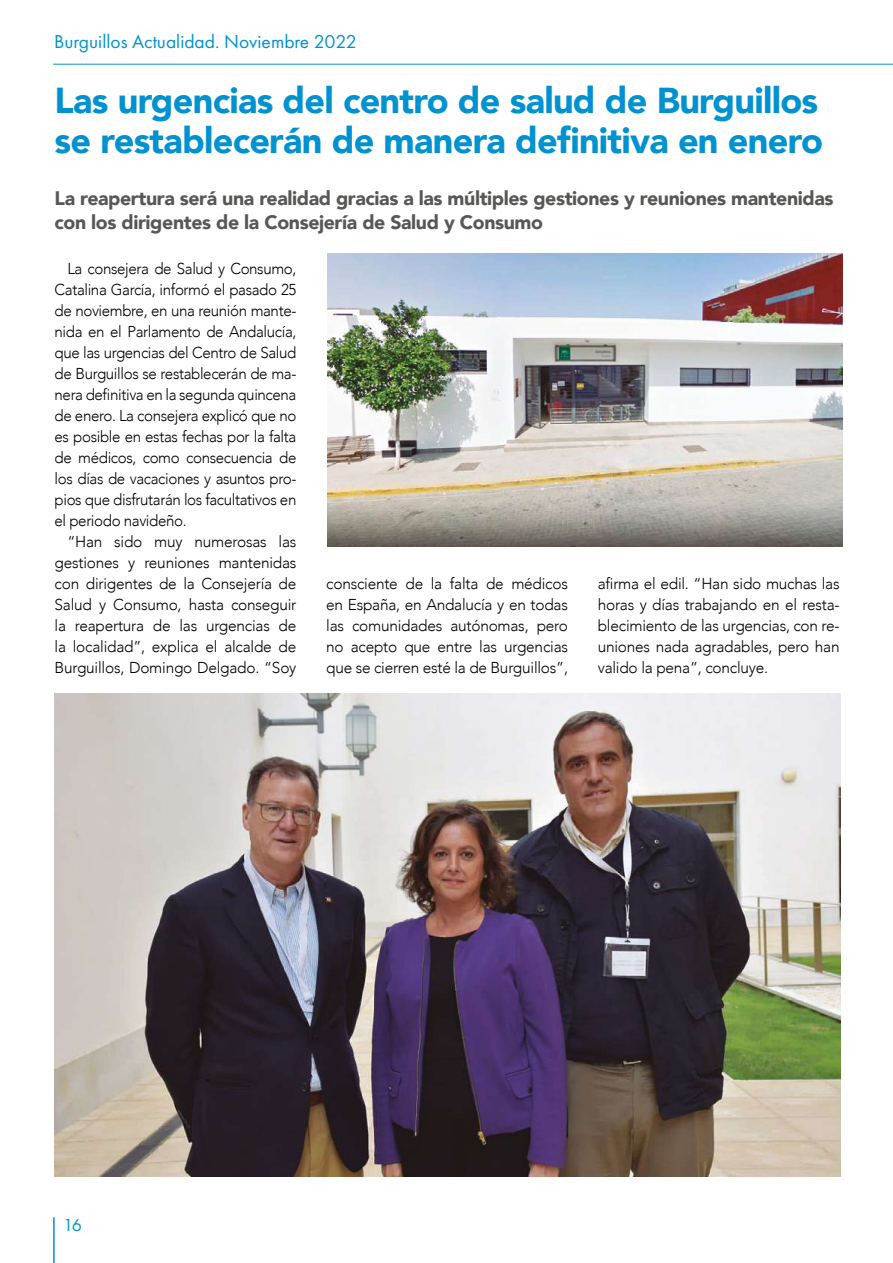
<style>
.page{position:relative;width:893px;height:1263px;background:#fff}
.page>*{position:absolute;margin:0;border:0;box-sizing:border-box;transform-origin:0 0}
.t1{font:900 36px/40.5px "Avenir";letter-spacing:-.02em;color:#0092d0}
.t2{font:900 19.5px/24px "Avenir";letter-spacing:-.02em;color:#575756}
.t3{font:19.5px "Futura PT";color:#0092d0}
.t4{font:18px "Futura PT";color:#0092d0}
.t5{font:300 15.75px/21px "Avenir";letter-spacing:-.015em;color:#000;text-align:justify}
.t6{font:300 15.75px/21px "Avenir";letter-spacing:-.015em;color:#000;text-align:justify;scale:.96 1}
</style>
<div class="page">
<hr style="left:53px;top:1217px;width:2px;height:46px;background:#0092d0">
<hr style="left:53px;top:64px;width:840px;height:1px;background:#0092d0">
<img style="left:327px;top:253px;width:515px;height:294px">
<img style="left:55px;top:694px;width:785px;height:483px">
<p class="t3" style="left:54px;top:29px;width:304px">Burguillos Actualidad. Noviembre 2022</p>
<h1 class="t1" style="left:55px;top:79px;width:770px">Las urgencias del centro de salud de Burguillos se restablecerán de manera definitiva en enero</h1>
<p class="t2" style="left:55px;top:186px;width:780px">La reapertura será una realidad gracias a las múltiples gestiones y reuniones mantenidas con los dirigentes de la Consejería de Salud y Consumo</p>
<p class="t6" style="left:55px;top:258px;width:253px;text-indent:13px">La consejera de Salud y Consumo, Catalina García, informó el pasado 25 de noviembre, en una reunión mante&shy;nida en el Parlamento de Andalucía, que las urgencias del Centro de Salud de Burguillos se restablecerán de ma&shy;nera definitiva en la segunda quincena de enero. La consejera explicó que no es posible en estas fechas por la falta de médicos, como consecuencia de los días de vacaciones y asuntos pro&shy;pios que disfrutarán los facultativos en el periodo navideño.</p>
<p class="t5" style="left:55px;top:531px;width:243px;text-indent:13px">“Han sido muy numerosas las gestiones y reuniones mantenidas con dirigentes de la Consejería de Salud y Consumo, hasta conseguir la reapertura de las urgencias de la localidad”, explica el alcalde de Burguillos, Domingo Delgado. “Soy</p>
<p class="t5" style="left:326px;top:573px;width:243px">consciente de la falta de médicos en España, en Andalucía y en todas las comunidades autónomas, pero no acepto que entre las urgencias que se cierren esté la de Burguillos”,</p>
<p class="t5" style="left:598px;top:573px;width:243px">afirma el edil. “Han sido muchas las horas y días trabajando en el resta&shy;blecimiento de las urgencias, con re&shy;uniones nada agradables, pero han valido la pena”, concluye.</p>
<p class="t4" style="left:63px;top:1214px;width:20px">16</p>
</div>
